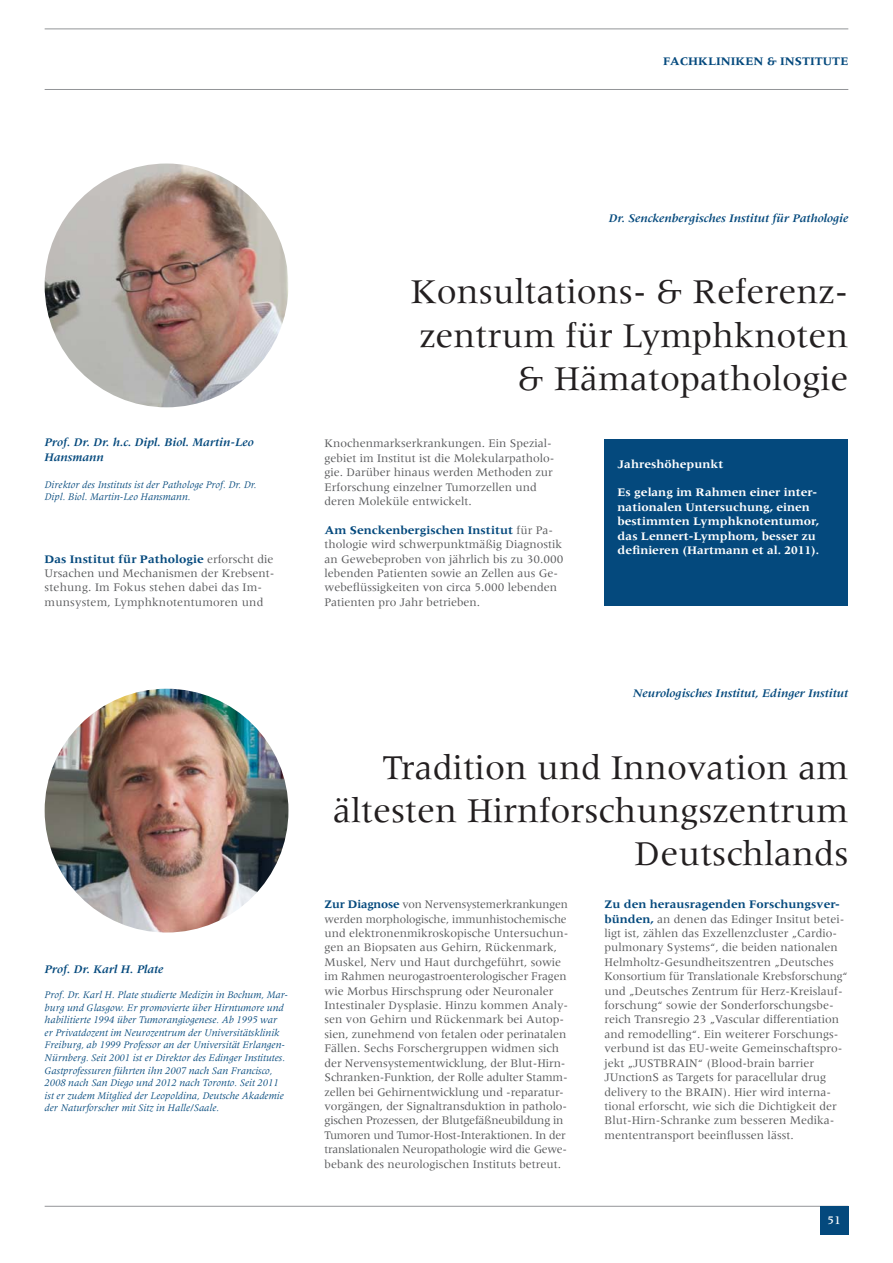
<style>
.page{position:relative;width:893px;height:1263px;background:#fff}
.page>*{position:absolute;margin:0;border:0;box-sizing:border-box;transform-origin:0 0}
.t1{font:36px/43.2px "Meridien LT Std";color:#231f20;text-align:right}
.t2{font:12px/14.4px "Meridien LT Std";color:#58595b}
.t3{font:700 12px/14.4px "Meridien LT Std";color:#fff}
.t4{font:italic 700 12px/14.4px "Meridien LT Std";color:#04497d}
.t5{font:700 12px "Meridien LT Std";color:#04497d}
.t6{font:500 12px "Meridien LT Std";color:#fff}
.t7{font:italic 10.5px/12.6px "Meridien LT Std";color:#04497d}
.s1{font-weight:700;color:#04497d}
</style>
<div class="page">
<hr style="left:45px;top:89px;width:803px;height:1px;background:#939598">
<hr style="left:45px;top:1206px;width:803px;height:1px;background:#939598">
<hr style="left:45px;top:29px;width:803px;height:1px;background:#939598">
<div style="left:820px;top:1206px;width:28px;height:29px;background:#04497d"></div>
<img style="left:45px;top:164px;width:243px;height:243px;border-radius:50%">
<div style="left:604px;top:439px;width:244px;height:167px;background:#04497d"></div>
<img style="left:45px;top:689px;width:243px;height:243px;border-radius:50%">
<p class="t5" style="left:663px;top:56px;width:187px">FACHKLINIKEN &amp; INSTITUTE</p>
<p class="t4" style="left:45px;top:436px;width:211px">Prof. Dr. Dr. h.c. Dipl. Biol. Martin-Leo<br>Hansmann</p>
<p class="t7" style="left:45px;top:479px;width:213px">Direktor des Instituts ist der Pathologe Prof. Dr. Dr.<br>Dipl. Biol. Martin-Leo Hansmann.</p>
<p class="t2" style="left:45px;top:553px;width:231px"><span class="s1">Das Institut für Pathologie</span> erforscht die Ursachen und Mechanismen der Krebsent&shy;stehung. Im Fokus stehen dabei das Im&shy;munsystem, Lymphknotentumoren und</p>
<p class="t4" style="left:45px;top:963px;width:120px">Prof. Dr. Karl H. Plate</p>
<p class="t7" style="left:45px;top:989px;width:245px">Prof. Dr. Karl H. Plate studierte Medizin in Bochum, Mar&shy;burg und Glasgow. Er promovierte über Hirntumore und habilitierte 1994 über Tumorangiogenese. Ab 1995 war er Privatdozent im Neurozentrum der Universitätsklinik Freiburg, ab 1999 Professor an der Universität Erlangen-Nürnberg. Seit 2001 ist er Direktor des Edinger Institutes.<br>Gastprofessuren führten ihn 2007 nach San Francisco, 2008 nach San Diego und 2012 nach Toronto. Seit 2011 ist er zudem Mitglied der Leopoldina, Deutsche Akademie der Naturforscher mit Sitz in Halle/Saale.</p>
<p class="t4" style="left:609px;top:212px;width:241px">Dr. Senckenbergisches Institut für Pathologie</p>
<h1 class="t1" style="left:411px;top:273px;width:439px">Konsultations- &amp; Referenz&shy;zentrum für Lymphknoten &amp; Hämatopathologie</h1>
<p class="t2" style="left:325px;top:437px;width:231px">Knochenmarkserkrankungen. Ein Spezial&shy;gebiet im Institut ist die Molekularpatholo&shy;gie. Darüber hinaus werden Methoden zur Erforschung einzelner Tumorzellen und deren Moleküle entwickelt.</p>
<p class="t2" style="left:325px;top:524px;width:240px"><span class="s1">Am Senckenbergischen Institut</span> für Pa&shy;thologie wird schwerpunktmäßig Diagnostik an Gewebeproben von jährlich bis zu 30.000 lebenden Patienten sowie an Zellen aus Ge&shy;webeflüssigkeiten von circa 5.000 lebenden Patienten pro Jahr betrieben.</p>
<p class="t3" style="left:618px;top:458px;width:107px">Jahreshöhepunkt</p>
<p class="t3" style="left:618px;top:486px;width:203px">Es gelang im Rahmen einer inter&shy;nationalen Untersuchung, einen bestimmten Lymphknotentumor, das Lennert-Lymphom, besser zu definieren (Hartmann et al. 2011).</p>
<p class="t4" style="left:633px;top:687px;width:217px">Neurologisches Institut, Edinger Institut</p>
<h1 class="t1" style="left:333px;top:749px;width:517px">Tradition und Innovation am ältesten Hirnforschungszentrum<br>Deutschlands</h1>
<p class="t2" style="left:325px;top:898px;width:245px"><span class="s1">Zur Diagnose</span> von Nervensystemerkrankungen werden morphologische, immunhistochemische und elektronenmikroskopische Untersuchun&shy;gen an Biopsaten aus Gehirn, Rückenmark, Muskel, Nerv und Haut durchgeführt, sowie im Rahmen neurogastroenterologischer Fragen wie Morbus Hirschsprung oder Neuronaler Intestinaler Dysplasie. Hinzu kommen Analy&shy;sen von Gehirn und Rückenmark bei Autop&shy;sien, zunehmend von fetalen oder perinatalen Fällen. Sechs Forschergruppen widmen sich der Nervensystementwicklung, der Blut-Hirn-Schranken-Funktion, der Rolle adulter Stamm&shy;zellen bei Gehirnentwicklung und -reparatur&shy;vorgängen, der Signaltransduktion in patholo&shy;gischen Prozessen, der Blutgefäßneubildung in Tumoren und Tumor-Host-Interaktionen. In der translationalen Neuropathologie wird die Gewe&shy;bebank des neurologischen Instituts betreut.</p>
<p class="t2" style="left:604px;top:898px;width:245px"><span class="s1">Zu den herausragenden Forschungsver&shy;bünden,</span> an denen das Edinger Insitut betei&shy;ligt ist, zählen das Exzellenzcluster „Cardio&shy;pulmonary Systems“, die beiden nationalen Helmholtz-Gesundheitszentren „Deutsches Konsortium für Translationale Krebsforschung“ und „Deutsches Zentrum für Herz-Kreislauf&shy;forschung“ sowie der Sonderforschungsbe&shy;reich Transregio 23 „Vascular differentiation and remodelling“. Ein weiterer Forschungs&shy;verbund ist das EU-weite Gemeinschaftspro&shy;jekt „JUSTBRAIN“ (Blood-brain barrier JUnctionS as Targets for paracellular drug delivery to the BRAIN). Hier wird interna&shy;tional erforscht, wie sich die Dichtigkeit der Blut-Hirn-Schranke zum besseren Medika&shy;mententransport beeinflussen lässt.</p>
<p class="t6" style="left:827px;top:1215px;width:15px">51</p>
</div>
